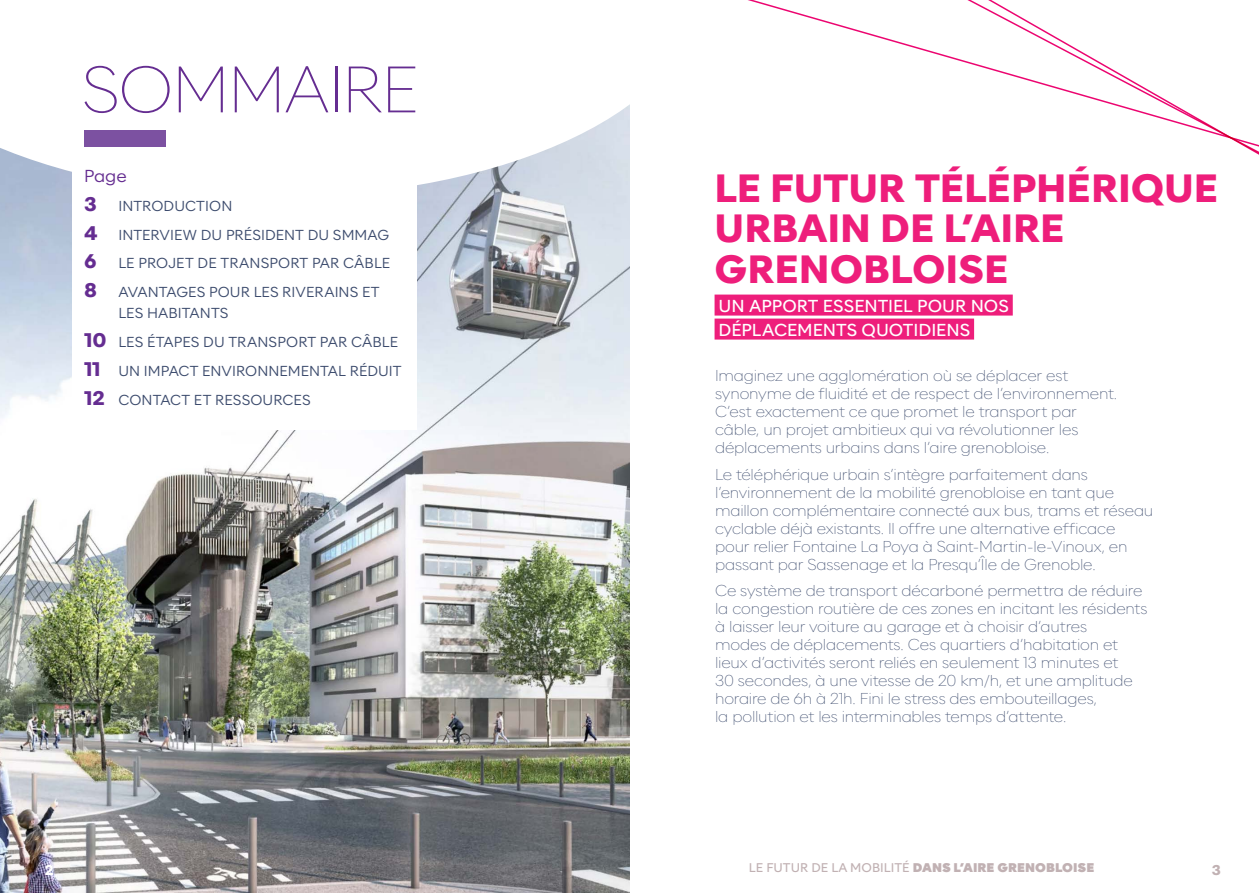
<style>
.page{position:relative;width:1259px;height:893px;background:#fff}
.page>*{position:absolute;margin:0;border:0;box-sizing:border-box;transform-origin:0 0}
.t1{font:100 62.25px "Alaska Beta";letter-spacing:-.015em;color:#652d91}
.TITRE_1{font:700 37.5px/40.5px "Alaska Beta";letter-spacing:-.005em;color:#ee1e7b}
.SOUS-TITRE_ENCADRÉ{font:16.5px "Alaska Beta";color:#fff}
.t2{font:300 16.5px "Alaska Beta";color:#652d91}
.TEXTE_COURANT{font:100 15px/18px "Alaska Beta";letter-spacing:-.01em;color:#3c4b6d}
.t3{font:300 13.8px/21px "Alaska Beta";letter-spacing:.005em;color:#3c4b6d}
.t4{font:700 13.5px "Alaska Beta";color:#fff}
.t5{font:700 13.5px "Alaska Beta";color:#c1b1b3}
.t6{font:900 12px "Alaska Beta";color:#c1b1b3}
.s1{font-weight:700;font-size:18.75px;color:#652d91}
.s2{font-weight:400}
</style>
<div class="page">
<svg style="left:629px;top:0;width:630px;height:293px"></svg>
<img style="left:0;top:197px;width:629px;height:696px">
<svg style="left:0;top:0;width:697px;height:197px"></svg>
<img style="left:61px;top:604px;width:507px;height:246px">
<div style="left:85px;top:130px;width:81px;height:17px;background:#7c51a1"></div>
<div style="left:72px;top:155px;width:345px;height:274px;background:#fff"></div>
<div style="left:714px;top:295px;width:298px;height:21px;background:#ee1e7b"></div>
<div style="left:714px;top:319px;width:260px;height:21px;background:#ee1e7b"></div>
<p class="t1" style="left:82px;top:48px;width:338px">SOMMAIRE</p>
<p class="t2" style="left:84px;top:165px;width:44px">Page</p>
<p class="t3" style="left:84px;top:195px;width:150px"><span class="s1">3</span> INTRODUCTION</p>
<p class="t3" style="left:84px;top:224px;width:307px"><span class="s1">4</span> INTERVIEW DU PRÉSIDENT DU SMMAG</p>
<p class="t3" style="left:84px;top:252px;width:308px"><span class="s1">6</span> LE PROJET DE TRANSPORT PAR CÂBLE</p>
<p class="t3" style="left:118px;top:281px;width:263px;text-indent:-34px"><span class="s1">8</span> AVANTAGES POUR LES RIVERAINS ET<br>LES HABITANTS</p>
<p class="t3" style="left:84px;top:331px;width:316px"><span class="s1">10</span> LES ÉTAPES DU TRANSPORT PAR CÂBLE</p>
<p class="t3" style="left:84px;top:360px;width:319px"><span class="s1">11</span> UN IMPACT ENVIRONNEMENTAL RÉDUIT</p>
<p class="t3" style="left:84px;top:388px;width:228px"><span class="s1">12</span> CONTACT ET RESSOURCES</p>
<p class="TITRE_1" style="left:714px;top:166px;width:505px">LE FUTUR TÉLÉPHÉRIQUE<br>URBAIN DE L’AIRE<br>GRENOBLOISE</p>
<p class="SOUS-TITRE_ENCADRÉ" style="left:718px;top:295px;width:292px">UN APPORT ESSENTIEL POUR NOS</p>
<p class="SOUS-TITRE_ENCADRÉ" style="left:718px;top:319px;width:253px">DÉPLACEMENTS QUOTIDIENS</p>
<p class="TEXTE_COURANT" style="left:715px;top:366px;width:404px">Imaginez une agglomération où se déplacer est synonyme de fluidité et de respect de l’environnement.<br>C’est exactement ce que promet le transport par câble, un projet ambitieux qui va révolutionner les déplacements urbains dans l’aire grenobloise.</p>
<p class="TEXTE_COURANT" style="left:715px;top:465px;width:440px">Le téléphérique urbain s’intègre parfaitement dans l’environnement de la mobilité grenobloise en tant que maillon complémentaire connecté aux bus, trams et réseau cyclable déjà existants. Il offre une alternative efficace pour relier Fontaine La Poya à Saint-Martin-le-Vinoux, en passant par Sassenage et la Presqu’Île de Grenoble.</p>
<p class="TEXTE_COURANT" style="left:715px;top:581px;width:434px">Ce système de transport décarboné permettra de réduire la congestion routière de ces zones en incitant les résidents à laisser leur voiture au garage et à choisir d’autres<br>modes de déplacements. Ces quartiers d’habitation et lieux d’activités seront reliés en seulement 13 minutes et<br>30 secondes, à une vitesse de 20 km/h, et une amplitude horaire de 6h à 21h. Fini le stress des embouteillages,<br>la pollution et les interminables temps d’attente.</p>
<p class="t4" style="left:45px;top:861px;width:10px">2</p>
<p class="t6" style="left:749px;top:860px;width:347px"><span class="s2">LE FUTUR DE LA MOBILITÉ</span> DANS L’AIRE GRENOBLOISE</p>
<p class="t5" style="left:1211px;top:861px;width:11px">3</p>
</div>
